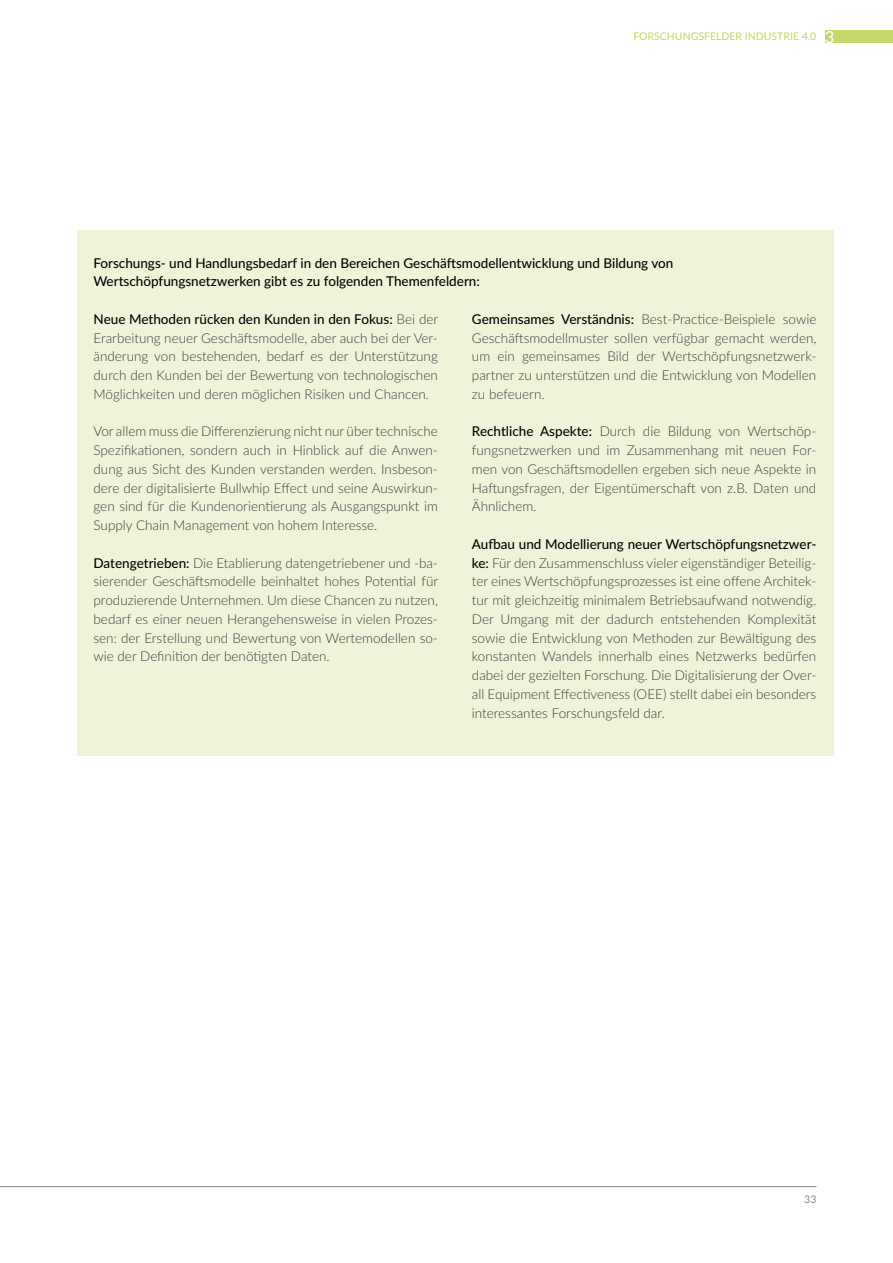
<style>
.page{position:relative;width:893px;height:1263px;background:#fff}
.page>*{position:absolute;margin:0;border:0;box-sizing:border-box;transform-origin:0 0}
.t1{font:300 13.5px/18.8px "Lato";color:#3c3c3b;text-align:justify}
.t2{font:500 13.5px/18.8px "Lato";color:#000}
.t3{font:500 10.5px "Lato";color:#c6d86b}
.t4{font:10.5px "Lato";color:#878786}
.s1{font-size:16.5px;color:#fff}
.s2{font-weight:500;color:#000}
</style>
<div class="page">
<div style="left:825px;top:30px;width:68px;height:13px;background:#c6d86b"></div>
<hr style="left:0;top:1186px;width:816px;height:1px;background:#878786">
<div style="left:77px;top:230px;width:756px;height:525px;background:#eff4d9"></div>
<p class="t3" style="left:633px;top:31px;width:203px">FORSCHUNGSFELDER INDUSTRIE 4.0 <span class="s1">3</span></p>
<p class="t2" style="left:93px;top:253px;width:581px">Forschungs- und Handlungsbedarf in den Bereichen Geschäftsmodellentwicklung und Bildung von<br>Wertschöpfungsnetzwerken gibt es zu folgenden Themenfeldern:</p>
<p class="t1" style="left:93px;top:309px;width:346px"><span class="s2">Neue Methoden rücken den Kunden in den Fokus:</span> Bei der Erarbeitung neuer Geschäftsmodelle, aber auch bei der Ver&shy;änderung von bestehenden, bedarf es der Unterstützung durch den Kunden bei der Bewertung von technologischen Möglichkeiten und deren möglichen Risiken und Chancen.</p>
<p class="t1" style="left:93px;top:422px;width:346px">Vor allem muss die Differenzierung nicht nur über technische Spezifikationen, sondern auch in Hinblick auf die Anwen&shy;dung aus Sicht des Kunden verstanden werden. Insbeson&shy;dere der digitalisierte Bullwhip Effect und seine Auswirkun&shy;gen sind für die Kundenorientierung als Ausgangspunkt im Supply Chain Management von hohem Interesse.</p>
<p class="t1" style="left:94px;top:553px;width:346px"><span class="s2">Datengetrieben:</span> Die Etablierung datengetriebener und -ba&shy;sierender Geschäftsmodelle beinhaltet hohes Potential für produzierende Unternehmen. Um diese Chancen zu nutzen, bedarf es einer neuen Herangehensweise in vielen Prozes&shy;sen: der Erstellung und Bewertung von Wertemodellen so&shy;wie der Definition der benötigten Daten.</p>
<p class="t1" style="left:472px;top:309px;width:346px"><span class="s2">Gemeinsames Verständnis:</span> Best-Practice-Beispiele sowie Geschäftsmodellmuster sollen verfügbar gemacht werden, um ein gemeinsames Bild der Wertschöpfungsnetzwerk&shy;partner zu unterstützen und die Entwicklung von Modellen zu befeuern.</p>
<p class="t1" style="left:472px;top:422px;width:346px"><span class="s2">Rechtliche Aspekte:</span> Durch die Bildung von Wertschöp&shy;fungsnetzwerken und im Zusammenhang mit neuen For&shy;men von Geschäftsmodellen ergeben sich neue Aspekte in Haftungsfragen, der Eigentümerschaft von z.B. Daten und Ähnlichem.</p>
<p class="t1" style="left:472px;top:534px;width:346px"><span class="s2">Aufbau und Modellierung neuer Wertschöpfungsnetzwer&shy;ke:</span> Für den Zusammenschluss vieler eigenständiger Beteilig&shy;ter eines Wertschöpfungsprozesses ist eine offene Architek&shy;tur mit gleichzeitig minimalem Betriebsaufwand notwendig.<br>Der Umgang mit der dadurch entstehenden Komplexität sowie die Entwicklung von Methoden zur Bewältigung des konstanten Wandels innerhalb eines Netzwerks bedürfen dabei der gezielten Forschung. Die Digitalisierung der Over&shy;all Equipment Effectiveness (OEE) stellt dabei ein besonders interessantes Forschungsfeld dar.</p>
<p class="t4" style="left:804px;top:1193px;width:14px">33</p>
</div>
